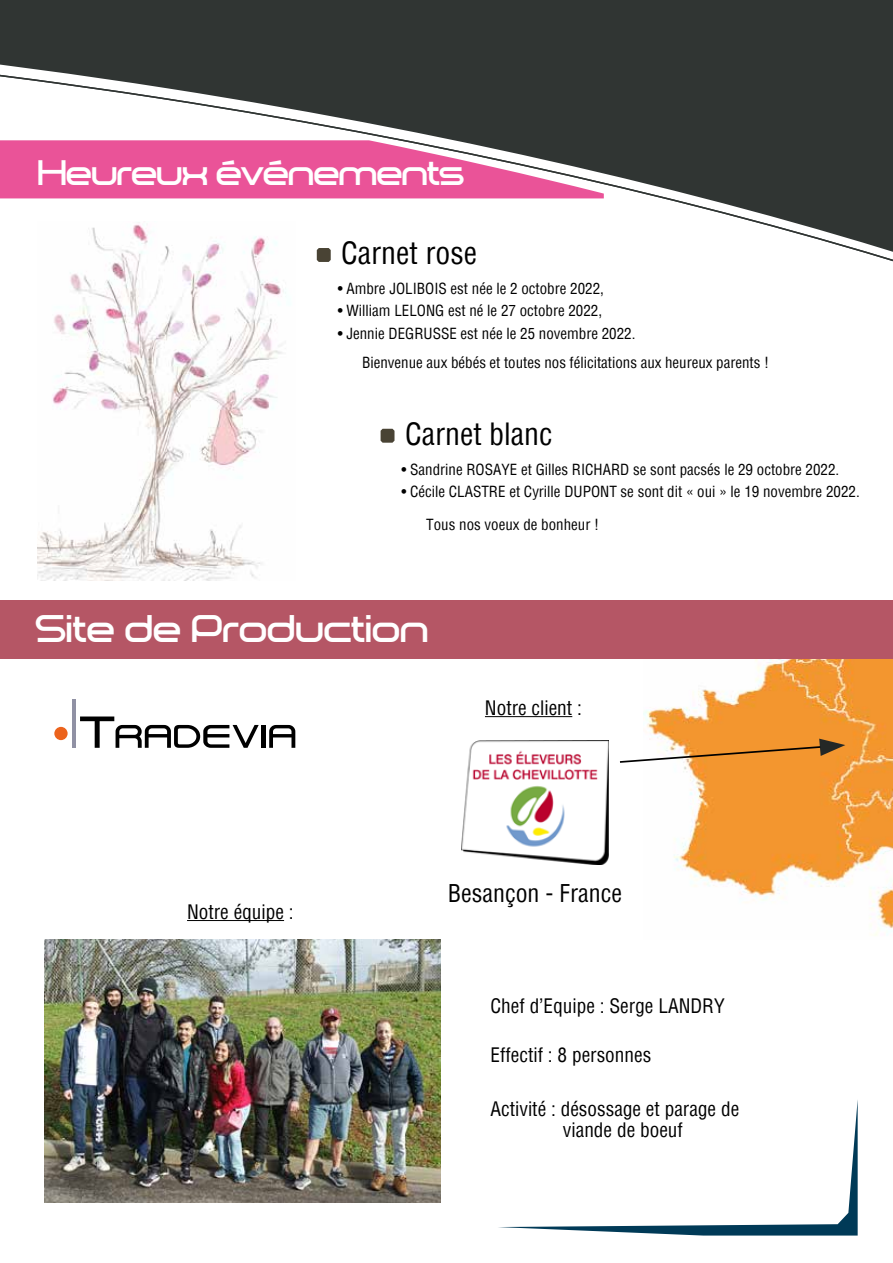
<style>
.page{position:relative;width:893px;height:1263px;background:#fff}
.page>*{position:absolute;margin:0;border:0;box-sizing:border-box;transform-origin:0 0}
.t1{font:37.5px "Dekers Bold";letter-spacing:-.03em;color:#fff}
.t2{font:34.5px "Dekers Bold";letter-spacing:-.05em;color:#fff}
.t3{font:condensed 30px "Helvetica";color:#000}
.t4{font:condensed 24px "Helvetica";color:#000}
.t5{font:condensed 19.5px/21px "Helvetica";color:#000}
.t6{font:condensed 15px/29.2px "Helvetica";color:#000}
</style>
<div class="page">
<img style="left:644px;top:659px;width:249px;height:277px">
<svg style="left:498px;top:1100px;width:360px;height:135px"></svg>
<div style="left:0;top:601px;width:893px;height:58px;background:#b55665"></div>
<svg style="left:604px;top:0;width:289px;height:262px;fill:#303533"></svg>
<hr style="left:485px;top:716px;width:87px;height:1px;background:#000">
<svg style="left:0;top:0;width:604px;height:262px"></svg>
<svg style="left:620px;top:739px;width:225px;height:25px"></svg>
<img style="left:37px;top:221px;width:258px;height:359px">
<svg style="left:381px;top:429px;width:13px;height:14px"></svg>
<img style="left:461px;top:740px;width:147px;height:125px">
<div style="left:54px;top:727px;width:14px;height:13px;background:#ec631c;border-radius:50%"></div>
<svg style="left:80px;top:716px;width:179px;height:32px"></svg>
<hr style="left:262px;top:725px;width:4px;height:23px;background:#000">
<svg style="left:269px;top:725px;width:26px;height:23px"></svg>
<hr style="left:72px;top:699px;width:4px;height:49px;background:#9091a4">
<hr style="left:187px;top:920px;width:97px;height:1px;background:#000">
<img style="left:45px;top:939px;width:396px;height:263px">
<h2 class="t2" style="left:37px;top:153px;width:430px">Heureux événements</h2>
<h3 class="t3" style="left:341px;top:233px;width:137px">Carnet rose</h3>
<p class="t6" style="left:338px;top:274px;width:268px">• Ambre JOLIBOIS est née le 2 octobre 2022,</p>
<p class="t6" style="left:338px;top:296px;width:266px">• William LELONG est né le 27 octobre 2022,</p>
<p class="t6" style="left:362px;top:319px;width:408px;text-indent:-24px">• Jennie DEGRUSSE est née le 25 novembre 2022.<br>Bienvenue aux bébés et toutes nos félicitations aux heureux parents !</p>
<h3 class="t3" style="left:405px;top:414px;width:149px">Carnet blanc</h3>
<p class="t6" style="left:401px;top:454px;width:439px">• Sandrine ROSAYE et Gilles RICHARD se sont pacsés le 29 octobre 2022.</p>
<p class="t6" style="left:426px;top:475px;width:435px;line-height:32.7px;text-indent:-25px">• Cécile CLASTRE et Cyrille DUPONT se sont dit « oui » le 19 novembre 2022.<br>Tous nos voeux de bonheur !</p>
<h1 class="t1" style="left:35px;top:607px;width:396px">Site de Production</h1>
<h3 class="t5" style="left:485px;top:697px;width:99px">Notre client :</h3>
<h3 class="t5" style="left:187px;top:901px;width:108px">Notre équipe :</h3>
<h3 class="t4" style="left:448px;top:877px;width:176px">Besançon - France</h3>
<h3 class="t5" style="left:490px;top:995px;width:236px">Chef d’Equipe : Serge LANDRY</h3>
<h3 class="t5" style="left:490px;top:1044px;width:162px">Effectif : 8 personnes</h3>
<h3 class="t5" style="left:563px;top:1098px;width:178px;text-indent:-72px">Activité : désossage et parage de viande de boeuf</h3>
</div>
